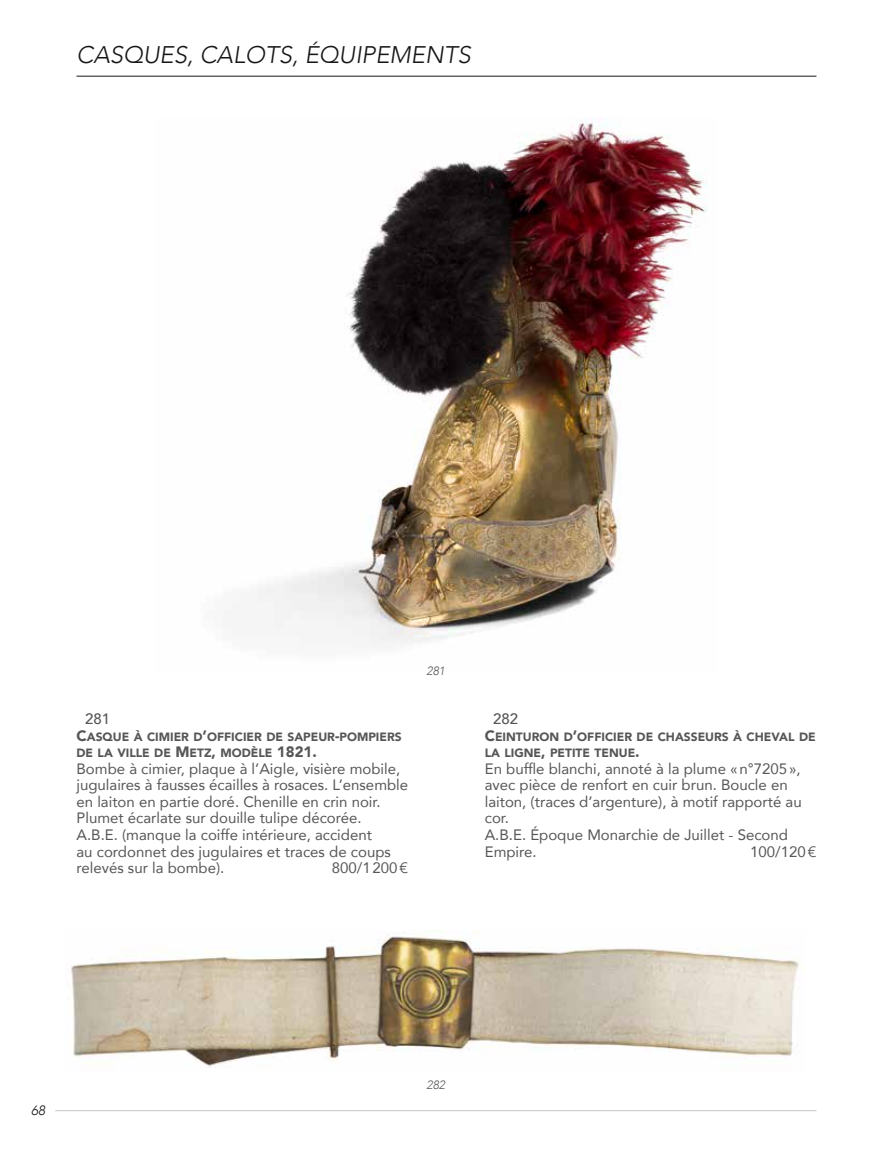
<style>
.page{position:relative;width:893px;height:1149px;background:#fff}
.page>*{position:absolute;margin:0;border:0;box-sizing:border-box;transform-origin:0 0}
.t1{font:24px "Avenir Light Oblique SC800";color:#181716}
.Fiches_Objets_Gras_S{font:15px/16.5px "Avenir";color:#565655}
.Fiches_Objets_Gras_S-2{font:500 15px "Avenir";color:#565655}
.t2{font:italic 300 13.5px "Avenir";color:#181716}
.Fiches_Objets_Gras_S-3{font:12px/16.5px "Avenir Black SC800";color:#565655}
.Légendes_Centrée__ob{font:italic 300 12px "Avenir";color:#565655}
.s1{font-size:15px}
</style>
<div class="page">
<img style="left:257px;top:118px;width:450px;height:527px">
<img style="left:71px;top:930px;width:728px;height:138px">
<hr style="left:55px;top:1109px;width:761px;height:1px;background:#c5c6c6">
<hr style="left:77px;top:76px;width:739px;height:1px;background:#181716">
<p class="t1" style="left:77px;top:41px;width:396px">CASQUES, CALOTS, ÉQUIPEMENTS</p>
<p class="Fiches_Objets_Gras_S-2" style="left:85px;top:706px;width:27px">281</p>
<p class="Fiches_Objets_Gras_S-3" style="left:77px;top:728px;width:327px"><span class="s1">C</span>ASQUE À CIMIER D<span class="s1">’</span>OFFICIER DE SAPEUR<span class="s1">-</span>POMPIERS<br>DE LA VILLE DE <span class="s1">M</span> ETZ<span class="s1">,</span> MODÈLE <span class="s1">1821.</span></p>
<p class="Fiches_Objets_Gras_S" style="left:77px;top:759px;width:333px">Bombe à cimier, plaque à l’Aigle, visière mobile, jugulaires à fausses écailles à rosaces. L’ensemble en laiton en partie doré. Chenille en crin noir.<br>Plumet écarlate sur douille tulipe décorée.<br>A.B.E. (manque la coiffe intérieure, accident<br>au cordonnet des jugulaires et traces de coups relevés sur la bombe).</p>
<p class="Fiches_Objets_Gras_S" style="left:332px;top:858px;width:78px">800/1200€</p>
<p class="Légendes_Centrée__ob" style="left:426px;top:664px;width:20px">281</p>
<p class="Fiches_Objets_Gras_S-2" style="left:493px;top:706px;width:27px">282</p>
<p class="Fiches_Objets_Gras_S-3" style="left:485px;top:728px;width:332px"><span class="s1">C</span>EINTURON D<span class="s1">’</span>OFFICIER DE CHASSEURS À CHEVAL DE<br>LA LIGNE<span class="s1">,</span> PETITE TENUE<span class="s1">.</span></p>
<p class="Fiches_Objets_Gras_S" style="left:485px;top:759px;width:318px">En buffle blanchi, annoté à la plume «n°7205», avec pièce de renfort en cuir brun. Boucle en laiton, (traces d’argenture), à motif rapporté au cor.<br>A.B.E. Époque Monarchie de Juillet - Second<br>Empire.</p>
<p class="Fiches_Objets_Gras_S" style="left:750px;top:842px;width:68px">100/120€</p>
<p class="t2" style="left:31px;top:1102px;width:16px">68</p>
<p class="Légendes_Centrée__ob" style="left:426px;top:1077px;width:20px">282</p>
</div>
